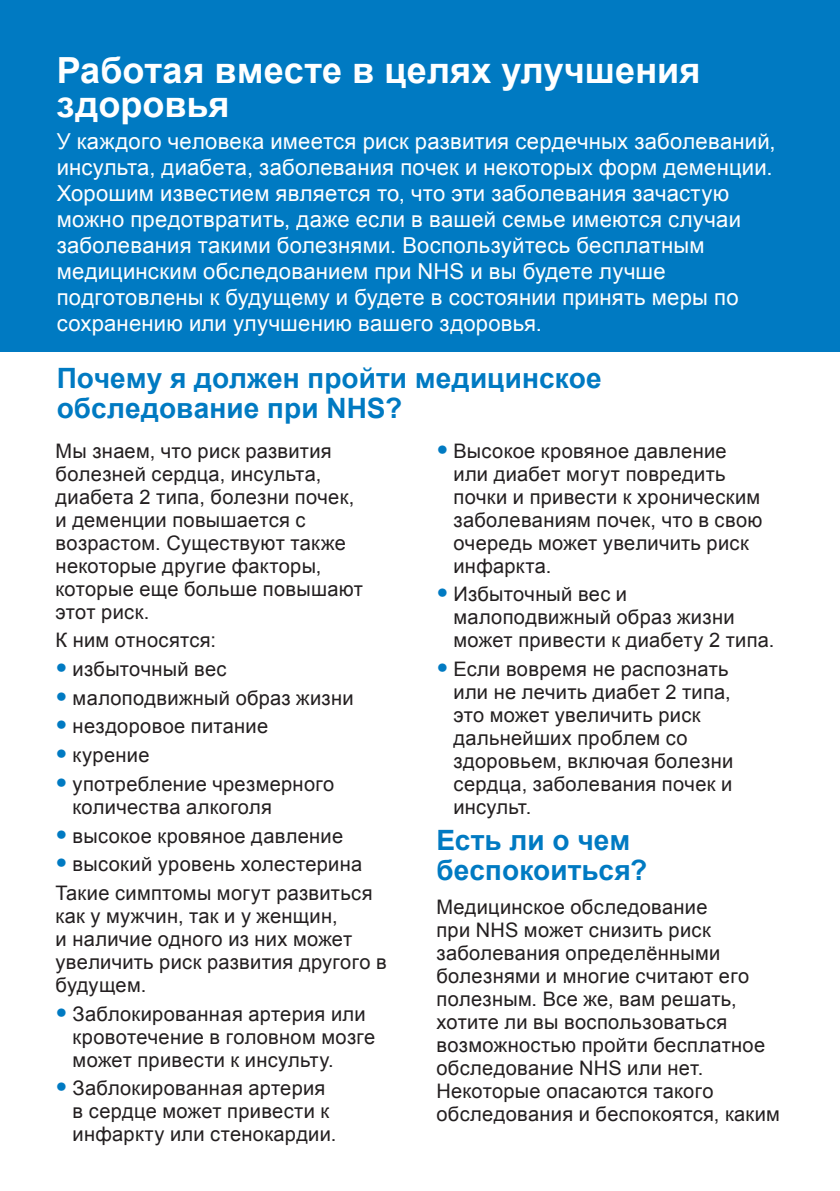
<style>
.page{position:relative;width:840px;height:1191px;background:#fff}
.page>*{position:absolute;margin:0;border:0;box-sizing:border-box;transform-origin:0 0}
.t1{font:700 36px/34px "Arial";letter-spacing:.005em;color:#fff}
.t2{font:700 28px/30px "Arial";color:#007ac2}
.t3{font:22px/26px "Arial";letter-spacing:.01em;color:#fff}
.t4{font:20px/23px "Arial";letter-spacing:.015em;color:#231f20}
.s1{font-family:"Frutiger";font-weight:700;font-size:24px;color:#007ac2}
</style>
<div class="page">
<div style="left:0;top:0;width:839px;height:351px;background:#007ac2"></div>
<h1 class="t1" style="left:57px;top:54px;width:645px">Работая вместе в целях улучшения здоровья</h1>
<p class="t3" style="left:57px;top:128px;width:720px">У каждого человека имеется риск развития сердечных заболеваний, инсульта, диабета, заболевания почек и некоторых форм деменции.<br>Хорошим известием является то, что эти заболевания зачастую можно предотвратить, даже если в вашей семье имеются случаи заболевания такими болезнями. Воспользуйтесь бесплатным медицинским обследованием при NHS и вы будете лучше подготовлены к будущему и будете в состоянии принять меры по сохранению или улучшению вашего здоровья.</p>
<h2 class="t2" style="left:57px;top:364px;width:546px">Почему я должен пройти медицинское обследование при NHS?</h2>
<p class="t4" style="left:56px;top:439px;width:309px">Мы знаем, что риск развития болезней сердца, инсульта, диабета 2 типа, болезни почек, и деменции повышается с возрастом. Существуют также некоторые другие факторы, которые еще больше повышают этот риск.</p>
<p class="t4" style="left:56px;top:629px;width:162px">К ним относятся:</p>
<p class="t4" style="left:56px;top:658px;width:172px"><span class="s1">•</span> избыточный вес</p>
<p class="t4" style="left:56px;top:686px;width:299px"><span class="s1">•</span> малоподвижный образ жизни</p>
<p class="t4" style="left:56px;top:715px;width:214px"><span class="s1">•</span> нездоровое питание</p>
<p class="t4" style="left:56px;top:744px;width:95px"><span class="s1">•</span> курение</p>
<p class="t4" style="left:73px;top:772px;width:263px;text-indent:-17px"><span class="s1">•</span> употребление чрезмерного количества алкоголя</p>
<p class="t4" style="left:56px;top:824px;width:289px"><span class="s1">•</span> высокое кровяное давление</p>
<p class="t4" style="left:56px;top:850px;width:318px;line-height:28.6px"><span class="s1">•</span> высокий уровень холестерина<br>Такие симптомы могут развиться</p>
<p class="t4" style="left:56px;top:904px;width:332px">как у мужчин, так и у женщин,<br>и наличие одного из них может увеличить риск развития другого в будущем.</p>
<p class="t4" style="left:73px;top:1002px;width:304px;text-indent:-17px"><span class="s1">•</span> Заблокированная артерия или кровотечение в головном мозге может привести к инсульту.</p>
<p class="t4" style="left:73px;top:1077px;width:265px;text-indent:-17px"><span class="s1">•</span> Заблокированная артерия в сердце может привести к инфаркту или стенокардии.</p>
<p class="t4" style="left:453px;top:439px;width:310px;text-indent:-17px"><span class="s1">•</span> Высокое кровяное давление или диабет могут повредить почки и привести к хроническим заболеваниям почек, что в свою очередь может увеличить риск инфаркта.</p>
<p class="t4" style="left:453px;top:583px;width:322px;text-indent:-17px"><span class="s1">•</span> Избыточный вес и малоподвижный образ жизни может привести к диабету 2 типа.</p>
<p class="t4" style="left:453px;top:658px;width:281px;text-indent:-17px"><span class="s1">•</span> Если вовремя не распознать или не лечить диабет 2 типа, это может увеличить риск дальнейших проблем со здоровьем, включая болезни сердца, заболевания почек и инсульт.</p>
<h2 class="t2" style="left:436px;top:826px;width:212px">Есть ли о чем беспокоиться?</h2>
<p class="t4" style="left:436px;top:896px;width:345px">Медицинское обследование<br>при NHS может снизить риск заболевания определёнными болезнями и многие считают его полезным. Все же, вам решать, хотите ли вы воспользоваться возможностью пройти бесплатное обследование NHS или нет.<br>Некоторые опасаются такого обследования и беспокоятся, каким</p>
</div>
